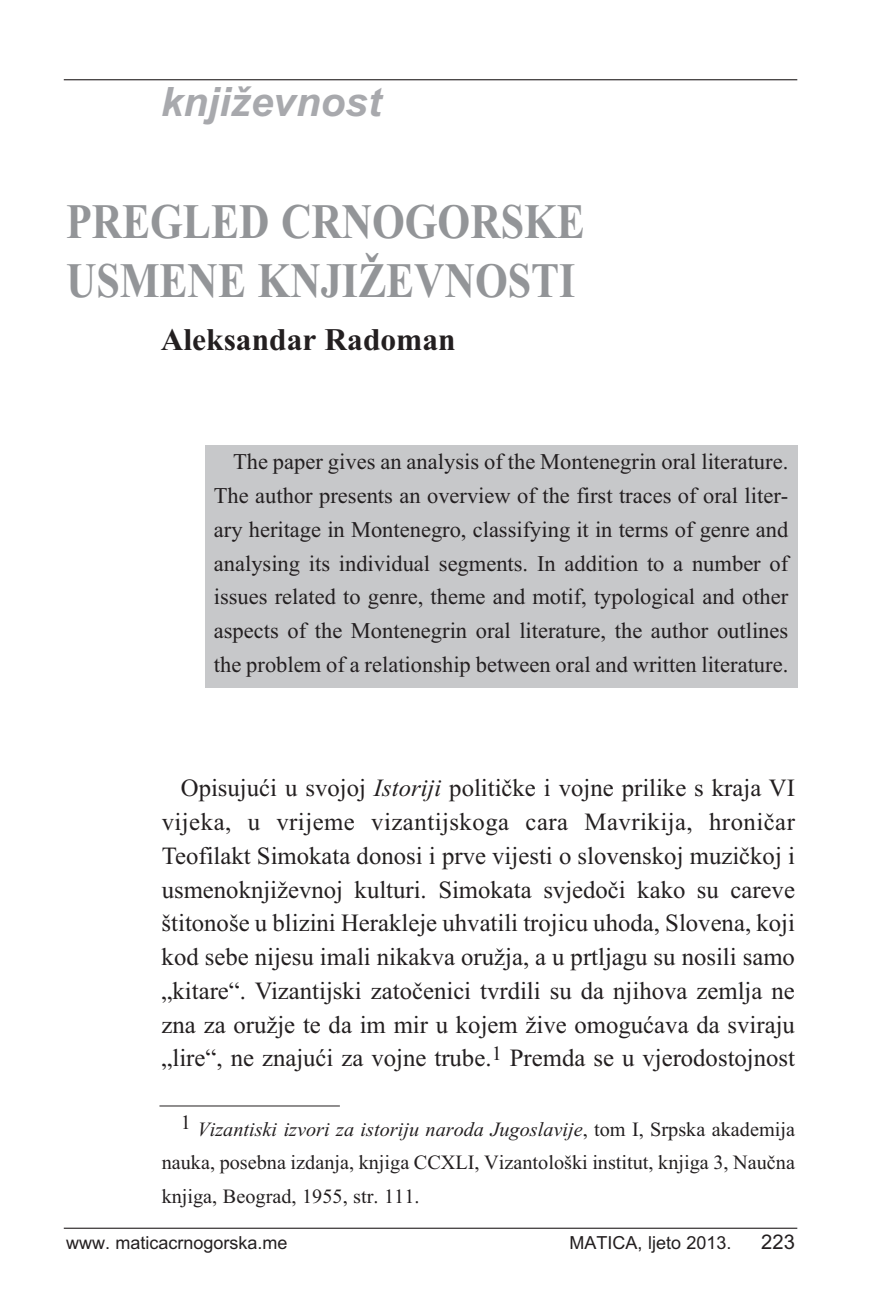
<style>
.page{position:relative;width:893px;height:1308px;background:#fff}
.page>*{position:absolute;margin:0;border:0;box-sizing:border-box;transform-origin:0 0}
.t1{font:700 49.5px/59.4px "Times New Roman";color:#939598;scale:.85 1}
.t2{font:italic 700 40.5px "Arial";color:#a8a9ad}
.t3{font:700 31.5px "Times New Roman";color:#231f20}
.t4{font:24.75px/33.8px "Times New Roman";color:#231f20;text-align:justify}
.t5{font:22.5px/33.8px "Times New Roman";color:#231f20;text-align:justify}
.t6{font:20.25px/33.8px "Times New Roman";color:#231f20;text-align:justify}
.t7{font:20.25px "Arial";color:#231f20}
.t8{font:18px "Arial";color:#231f20}
.s1{font-style:italic}
</style>
<div class="page">
<hr style="left:64px;top:1227px;width:733px;height:1px;background:#231f20">
<hr style="left:64px;top:79px;width:733px;height:1px;background:#231f20">
<div style="left:205px;top:445px;width:592px;height:242px;background:#c7c8ca"></div>
<hr style="left:159px;top:1105px;width:181px;height:1px;background:#231f20">
<h2 class="t2" style="left:161px;top:79px;width:222px">književnost</h2>
<h1 class="t1" style="left:66px;top:191px;width:612px">PREGLED CRNOGORSKE<br>USMENE KNJIŽEVNOSTI</h1>
<p class="t3" style="left:161px;top:320px;width:297px">Aleksandar Radoman</p>
<p class="t5" style="left:214px;top:445px;width:576px;text-indent:19px">The paper gives an analysis of the Montenegrin oral literature.<br>The author presents an overview of the first traces of oral liter&shy;ary heritage in Montenegro, classifying it in terms of genre and analysing its individual segments. In addition to a number of issues related to genre, theme and motif, typological and other aspects of the Montenegrin oral literature, the author outlines the problem of a relationship between oral and written literature.</p>
<p class="t4" style="left:162px;top:771px;width:635px;text-indent:19px">Opisujući u svojoj <span class="s1">Istoriji</span> političke i vojne prilike s kraja VI vijeka, u vrijeme vizantijskoga cara Mavrikija, hroničar Teofilakt Simokata donosi i prve vijesti o slovenskoj muzičkoj i usmenoknjiževnoj kulturi. Simokata svjedoči kako su careve štitonoše u blizini Herakleje uhvatili trojicu uhoda, Slovena, koji kod sebe nijesu imali nikakva oružja, a u prtljagu su nosili samo „kitare“. Vizantijski zatočenici tvrdili su da njihova zemlja ne zna za oružje te da im mir u kojem žive omogućava da sviraju „lire“, ne znajući za vojne trube.<sup>1</sup> Premda se u vjerodostojnost</p>
<p class="t6" style="left:162px;top:1111px;width:635px;text-indent:19px">1 <span class="s1">Vizantiski izvori za istoriju naroda Jugoslavije</span>, tom I, Srpska akademija nauka, posebna izdanja, knjiga CCXLI, Vizantološki institut, knjiga 3, Naučna knjiga, Beograd, 1955, str. 111.</p>
<p class="t8" style="left:66px;top:1232px;width:223px">www. maticacrnogorska.me</p>
<p class="t8" style="left:570px;top:1232px;width:164px">MATICA, ljeto 2013.</p>
<p class="t7" style="left:761px;top:1230px;width:35px">223</p>
</div>
